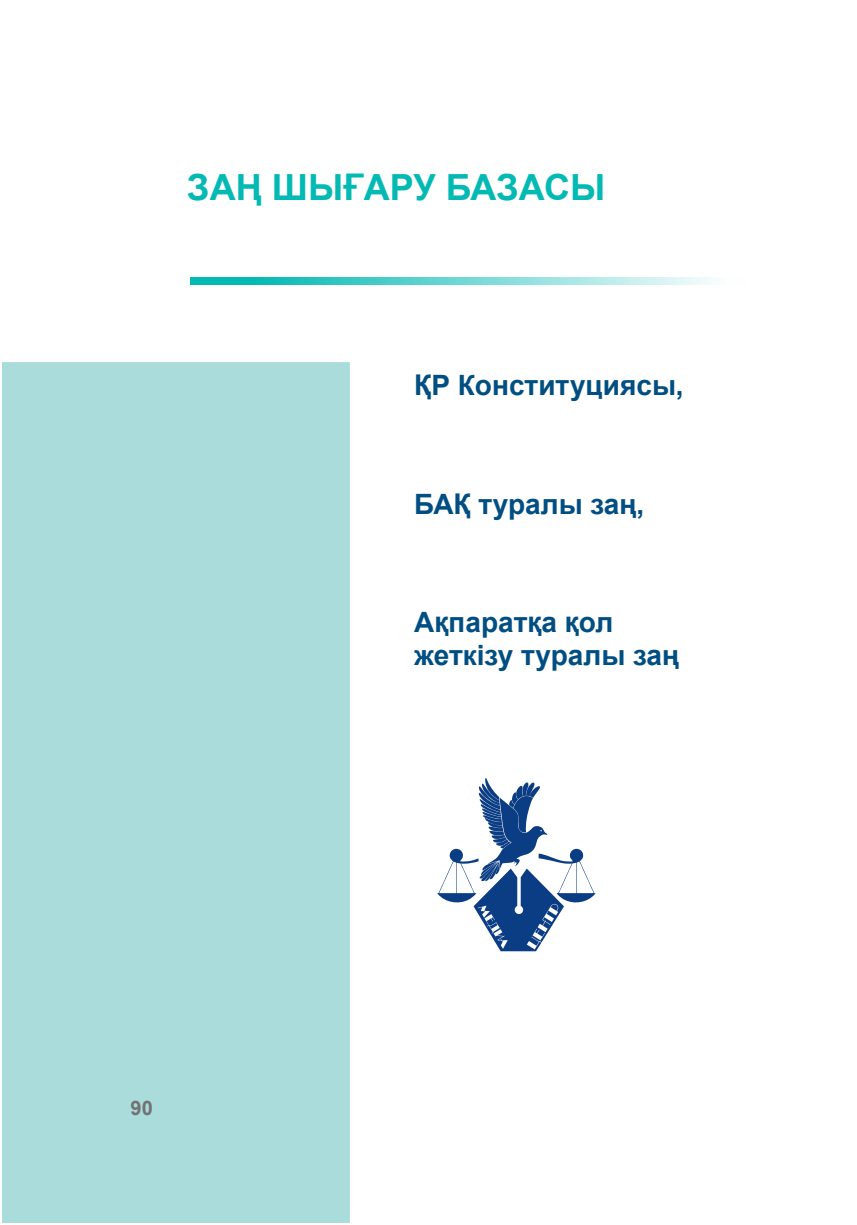
<style>
.page{position:relative;width:857px;height:1225px;background:#fff}
.page>*{position:absolute;margin:0;border:0;box-sizing:border-box;transform-origin:0 0}
.t1{font:700 36px "Arial";color:#03b9b4}
.t2{font:700 28px/33.6px "Arial";color:#004e82}
.t3{font:700 20px "Arial";color:#717275}
</style>
<div class="page">
<div style="left:1px;top:361px;width:349px;height:863px;background:#aadcdb"></div>
<div style="left:0;top:360px;width:351px;height:865px;border:2px solid #fff"></div>
<svg style="left:437px;top:778px;width:158px;height:173px"></svg>
<svg style="left:190px;top:278px;width:522px;height:7px;background:#6dd6d3"></svg>
<p class="t1" style="left:187px;top:164px;width:419px">ЗАҢ ШЫҒАРУ БАЗАСЫ</p>
<p class="t2" style="left:414px;top:370px;width:271px">ҚР Конституциясы,</p>
<p class="t2" style="left:414px;top:488px;width:231px">БАҚ туралы заң,</p>
<p class="t2" style="left:414px;top:606px;width:266px">Ақпаратқа қол жеткізу туралы заң</p>
<p class="t3" style="left:130px;top:1094px;width:24px">90</p>
</div>
